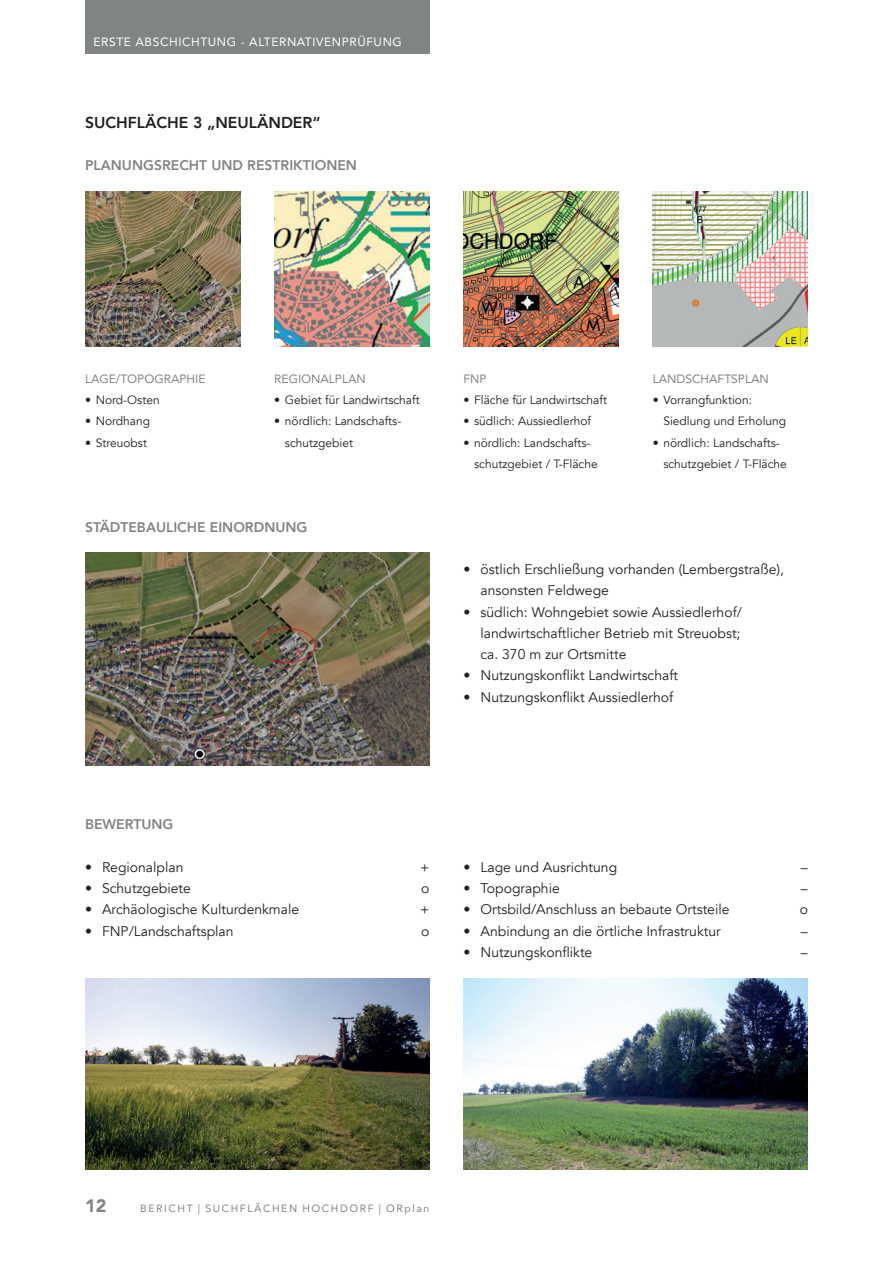
<style>
.page{position:relative;width:893px;height:1263px;background:#fff}
.page>*{position:absolute;margin:0;border:0;box-sizing:border-box;transform-origin:0 0}
.t1{font:900 18px "Avenir";color:#818485}
.t2{font:800 15.75px "Avenir";color:#231f20}
.t3{font:13.95px/21.3px "Avenir";color:#231f20}
.t4{font:800 13.95px "Avenir";color:#818485}
.t5{font:12px/21.3px "Avenir";color:#231f20}
.t6{font:12px "Avenir";color:#818485}
.t7{font:12px "Avenir";letter-spacing:.05em;color:#fff}
.t8{font:10.5px "Avenir";letter-spacing:.15em;color:#818485}
</style>
<div class="page">
<div style="left:85px;top:0;width:344px;height:54px;background:#818485"></div>
<img style="left:85px;top:978px;width:344px;height:191px">
<img style="left:463px;top:978px;width:345px;height:191px">
<img style="left:653px;top:191px;width:155px;height:156px">
<img style="left:274px;top:191px;width:155px;height:156px">
<img style="left:85px;top:191px;width:155px;height:156px">
<img style="left:463px;top:191px;width:156px;height:156px">
<img style="left:85px;top:553px;width:344px;height:212px">
<p class="t7" style="left:94px;top:32px;width:310px">ERSTE ABSCHICHTUNG - ALTERNATIVENPRÜFUNG</p>
<p class="t2" style="left:85px;top:110px;width:237px">SUCHFLÄCHE 3 „NEULÄNDER“</p>
<p class="t4" style="left:85px;top:154px;width:273px">PLANUNGSRECHT UND RESTRIKTIONEN</p>
<p class="t6" style="left:85px;top:369px;width:122px">LAGE/TOPOGRAPHIE</p>
<p class="t5" style="left:85px;top:389px;width:76px">• Nord-Osten</p>
<p class="t5" style="left:85px;top:411px;width:67px">• Nordhang</p>
<p class="t5" style="left:85px;top:432px;width:63px">• Streuobst</p>
<p class="t6" style="left:274px;top:369px;width:93px">REGIONALPLAN</p>
<p class="t5" style="left:274px;top:389px;width:147px">• Gebiet für Landwirtschaft</p>
<p class="t5" style="left:285px;top:411px;width:118px;text-indent:-11px">• nördlich: Landschafts&shy;schutzgebiet</p>
<p class="t4" style="left:85px;top:516px;width:224px">STÄDTEBAULICHE EINORDNUNG</p>
<p class="t6" style="left:463px;top:369px;width:25px">FNP</p>
<p class="t5" style="left:463px;top:389px;width:145px">• Fläche für Landwirtschaft</p>
<p class="t5" style="left:463px;top:411px;width:129px">• südlich: Aussiedlerhof</p>
<p class="t5" style="left:474px;top:432px;width:125px;text-indent:-11px">• nördlich: Landschafts&shy;schutzgebiet / T-Fläche</p>
<p class="t6" style="left:653px;top:369px;width:118px">LANDSCHAFTSPLAN</p>
<p class="t5" style="left:663px;top:389px;width:124px;text-indent:-11px">• Vorrangfunktion:<br>Siedlung und Erholung</p>
<p class="t5" style="left:663px;top:432px;width:125px;text-indent:-11px">• nördlich: Landschafts&shy;schutzgebiet / T-Fläche</p>
<p class="t3" style="left:480px;top:559px;width:305px;text-indent:-17px">• östlich Erschließung vorhanden (Lembergstraße), ansonsten Feldwege</p>
<p class="t3" style="left:480px;top:601px;width:263px;text-align:justify;text-indent:-17px">• südlich: Wohngebiet sowie Aussiedlerhof/ landwirtschaftlicher Betrieb mit Streuobst; ca. 370 m zur Ortsmitte</p>
<p class="t3" style="left:463px;top:665px;width:216px">• Nutzungskonflikt Landwirtschaft</p>
<p class="t3" style="left:463px;top:686px;width:211px">• Nutzungskonflikt Aussiedlerhof</p>
<p class="t4" style="left:85px;top:813px;width:90px">BEWERTUNG</p>
<p class="t3" style="left:85px;top:856px;width:100px">• Regionalplan</p>
<p class="t3" style="left:420px;top:856px;width:11px">+</p>
<p class="t3" style="left:85px;top:878px;width:107px">• Schutzgebiete</p>
<p class="t3" style="left:421px;top:878px;width:10px">o</p>
<p class="t3" style="left:85px;top:899px;width:216px">• Archäologische Kulturdenkmale</p>
<p class="t3" style="left:420px;top:899px;width:11px">+</p>
<p class="t3" style="left:85px;top:920px;width:150px">• FNP/Landschaftsplan</p>
<p class="t3" style="left:421px;top:920px;width:10px">o</p>
<p class="t3" style="left:463px;top:856px;width:155px">• Lage und Ausrichtung</p>
<p class="t3" style="left:801px;top:856px;width:8px">–</p>
<p class="t3" style="left:463px;top:878px;width:98px">• Topographie</p>
<p class="t3" style="left:801px;top:878px;width:8px">–</p>
<p class="t3" style="left:463px;top:899px;width:267px">• Ortsbild/Anschluss an bebaute Ortsteile</p>
<p class="t3" style="left:800px;top:899px;width:10px">o</p>
<p class="t3" style="left:463px;top:920px;width:259px">• Anbindung an die örtliche Infrastruktur</p>
<p class="t3" style="left:801px;top:920px;width:8px">–</p>
<p class="t3" style="left:463px;top:941px;width:130px">• Nutzungskonflikte</p>
<p class="t3" style="left:801px;top:941px;width:8px">–</p>
<p class="t1" style="left:85px;top:1190px;width:23px">12</p>
<p class="t8" style="left:140px;top:1200px;width:291px">BERICHT | SUCHFLÄCHEN HOCHDORF | ORplan</p>
</div>
